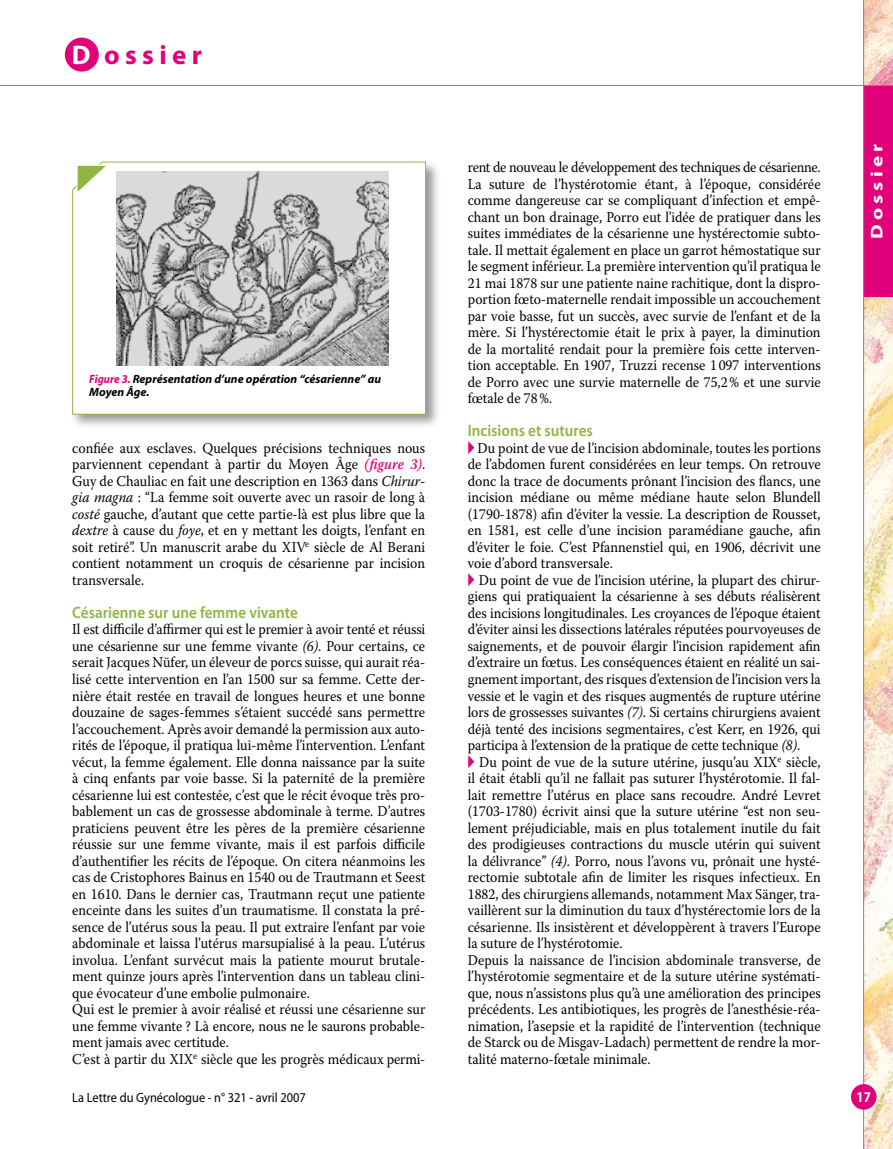
<style>
.page{position:relative;width:893px;height:1149px;background:#fff}
.page>*{position:absolute;margin:0;border:0;box-sizing:border-box;transform-origin:0 0}
.t1{font:700 27px "Myriad Pro";color:#e2007a}
.t2{font:700 16.8px "Myriad Pro";color:#fff;scale:1.25 1}
.t3{font:600 16.5px "Myriad Pro";color:#90b543;scale:.92 1}
.t4{font:15px/16.5px "Warnock Pro";color:#000;text-align:justify;scale:.92 1}
.t5{font:700 15px "Myriad Pro";color:#fff;scale:.86 1}
.t6{font:13.5px "Myriad Pro";color:#000;scale:.92 1}
.t7{font:italic 700 12px/13.5px "Myriad Pro";color:#000}
.s1{color:#fff}
.s2{color:#e2007a}
.s3{font-weight:600;font-style:italic;color:#e2007a}
.s4{font-style:italic}
</style>
<div class="page">
<img style="left:864px;top:0;width:29px;height:1148px">
<div style="left:65px;top:38px;width:34px;height:34px;background:#e2007a;border-radius:50%"></div>
<div style="left:863px;top:85px;width:30px;height:211px;background:#e2007a"></div>
<hr style="left:863px;top:0;width:1px;height:1148px;background:#878889">
<div style="left:851px;top:1083px;width:25px;height:26px;background:#e2007a;border-radius:50%"></div>
<hr style="left:0;top:85px;width:893px;height:1px;background:#878889">
<div style="left:70px;top:159px;width:371px;height:272px;background:#000;opacity:.4"></div>
<svg style="left:72px;top:161px;width:354px;height:254px"></svg>
<svg style="left:76px;top:164px;width:32px;height:31px"></svg>
<img style="left:116px;top:171px;width:272px;height:195px">
<h1 class="t1" style="left:72px;top:37px;width:132px"><span class="s1">D</span> ossier</h1>
<p class="t7" style="left:89px;top:371px;width:293px"><span class="s2">Figure 3.</span> Représentation d’une opération “césarienne” au<br>Moyen Âge.</p>
<p class="t4" style="left:72px;top:439px;width:385px">confiée aux esclaves. Quelques précisions techniques nous parviennent cependant à partir du Moyen Âge <span class="s3">(figure 3)</span>.<br>Guy de Chauliac en fait une description en 1363 dans <span class="s4">Chirur&shy;gia magna</span> : “La femme soit ouverte avec un rasoir de long à <span class="s4">costé</span> gauche, d’autant que cette partie-là est plus libre que la <span class="s4">dextre</span> à cause du <span class="s4">foye</span>, et en y mettant les doigts, l’enfant en soit retiré”. Un manuscrit arabe du XIV<sup>e</sup> siècle de Al Berani contient notamment un croquis de césarienne par incision transversale.</p>
<p class="t3" style="left:72px;top:601px;width:247px">Césarienne sur une femme vivante</p>
<p class="t4" style="left:72px;top:620px;width:385px;text-align:left">Il est difficile d’affirmer qui est le premier à avoir tenté et réussi une césarienne sur une femme vivante <span class="s4">(6)</span>. Pour certains, ce serait Jacques Nüfer, un éleveur de porcs suisse, qui aurait réa&shy;lisé cette intervention en l’an 1500 sur sa femme. Cette der&shy;nière était restée en travail de longues heures et une bonne douzaine de sages-femmes s’étaient succédé sans permettre l’accouchement. Après avoir demandé la permission aux auto&shy;rités de l’époque, il pratiqua lui-même l’intervention. L’enfant vécut, la femme également. Elle donna naissance par la suite à cinq enfants par voie basse. Si la paternité de la première césarienne lui est contestée, c’est que le récit évoque très pro&shy;bablement un cas de grossesse abdominale à terme. D’autres praticiens peuvent être les pères de la première césarienne réussie sur une femme vivante, mais il est parfois difficile d’authentifier les récits de l’époque. On citera néanmoins les cas de Cristophores Bainus en 1540 ou de Trautmann et Seest en 1610. Dans le dernier cas, Trautmann reçut une patiente enceinte dans les suites d’un traumatisme. Il constata la pré&shy;sence de l’utérus sous la peau. Il put extraire l’enfant par voie abdominale et laissa l’utérus marsupialisé à la peau. L’utérus involua. L’enfant survécut mais la patiente mourut brutale&shy;ment quinze jours après l’intervention dans un tableau clini&shy;que évocateur d’une embolie pulmonaire.<br>Qui est le premier à avoir réalisé et réussi une césarienne sur une femme vivante ? Là encore, nous ne le saurons probable&shy;ment jamais avec certitude.<br>C’est à partir du XIX<sup>e</sup> siècle que les progrès médicaux permi-</p>
<p class="t6" style="left:72px;top:1088px;width:255px">La Lettre du Gynécologue - n° 321 - avril 2007</p>
<p class="t4" style="left:468px;top:158px;width:385px">rent de nouveau le développement des techniques de césarienne.<br>La suture de l’hystérotomie étant, à l’époque, considérée comme dangereuse car se compliquant d’infection et empê&shy;chant un bon drainage, Porro eut l’idée de pratiquer dans les suites immédiates de la césarienne une hystérectomie subto&shy;tale. Il mettait également en place un garrot hémostatique sur le segment inférieur. La première intervention qu’il pratiqua le 21 mai 1878 sur une patiente naine rachitique, dont la dispro&shy;portion fœto-maternelle rendait impossible un accouchement par voie basse, fut un succès, avec survie de l’enfant et de la mère. Si l’hystérectomie était le prix à payer, la diminution de la mortalité rendait pour la première fois cette interven&shy;tion acceptable. En 1907, Truzzi recense 1097 interventions de Porro avec une survie maternelle de 75,2% et une survie fœtale de 78%.</p>
<p class="t3" style="left:468px;top:420px;width:137px">Incisions et sutures</p>
<p class="t4" style="left:468px;top:439px;width:385px;text-indent:10px">Du point de vue de l’incision abdominale, toutes les portions de l’abdomen furent considérées en leur temps. On retrouve donc la trace de documents prônant l’incision des flancs, une incision médiane ou même médiane haute selon Blundell (1790-1878) afin d’éviter la vessie. La description de Rousset, en 1581, est celle d’une incision paramédiane gauche, afin d’éviter le foie. C’est Pfannenstiel qui, en 1906, décrivit une voie d’abord transversale.</p>
<p class="t4" style="left:468px;top:571px;width:385px;text-indent:11px">Du point de vue de l’incision utérine, la plupart des chirur&shy;giens qui pratiquaient la césarienne à ses débuts réalisèrent des incisions longitudinales. Les croyances de l’époque étaient d’éviter ainsi les dissections latérales réputées pourvoyeuses de saignements, et de pouvoir élargir l’incision rapidement afin d’extraire un fœtus. Les conséquences étaient en réalité un sai&shy;gnement important, des risques d’extension de l’incision vers la vessie et le vagin et des risques augmentés de rupture utérine lors de grossesses suivantes <span class="s4">(7)</span>. Si certains chirurgiens avaient déjà tenté des incisions segmentaires, c’est Kerr, en 1926, qui participa à l’extension de la pratique de cette technique <span class="s4">(8)</span>.</p>
<p class="t4" style="left:468px;top:753px;width:385px;text-align:left;text-indent:11px">Du point de vue de la suture utérine, jusqu’au XIX<sup>e</sup> siècle, il était établi qu’il ne fallait pas suturer l’hystérotomie. Il fal&shy;lait remettre l’utérus en place sans recoudre. André Levret (1703-1780) écrivit ainsi que la suture utérine “est non seu&shy;lement préjudiciable, mais en plus totalement inutile du fait des prodigieuses contractions du muscle utérin qui suivent la délivrance” <span class="s4">(4)</span>. Porro, nous l’avons vu, prônait une hysté&shy;rectomie subtotale afin de limiter les risques infectieux. En 1882, des chirurgiens allemands, notamment Max Sänger, tra&shy;vaillèrent sur la diminution du taux d’hystérectomie lors de la césarienne. Ils insistèrent et développèrent à travers l’Europe la suture de l’hystérotomie.<br>Depuis la naissance de l’incision abdominale transverse, de l’hystérotomie segmentaire et de la suture utérine systémati&shy;que, nous n’assistons plus qu’à une amélioration des principes précédents. Les antibiotiques, les progrès de l’anesthésie-réa&shy;nimation, l’asepsie et la rapidité de l’intervention (technique de Starck ou de Misgav-Ladach) permettent de rendre la mor&shy;talité materno-fœtale minimale.</p>
<p class="t2" style="left:866px;top:239px;width:77px;rotate:-90deg">Dossier</p>
<p class="t5" style="left:857px;top:1086px;width:18px">17</p>
</div>
